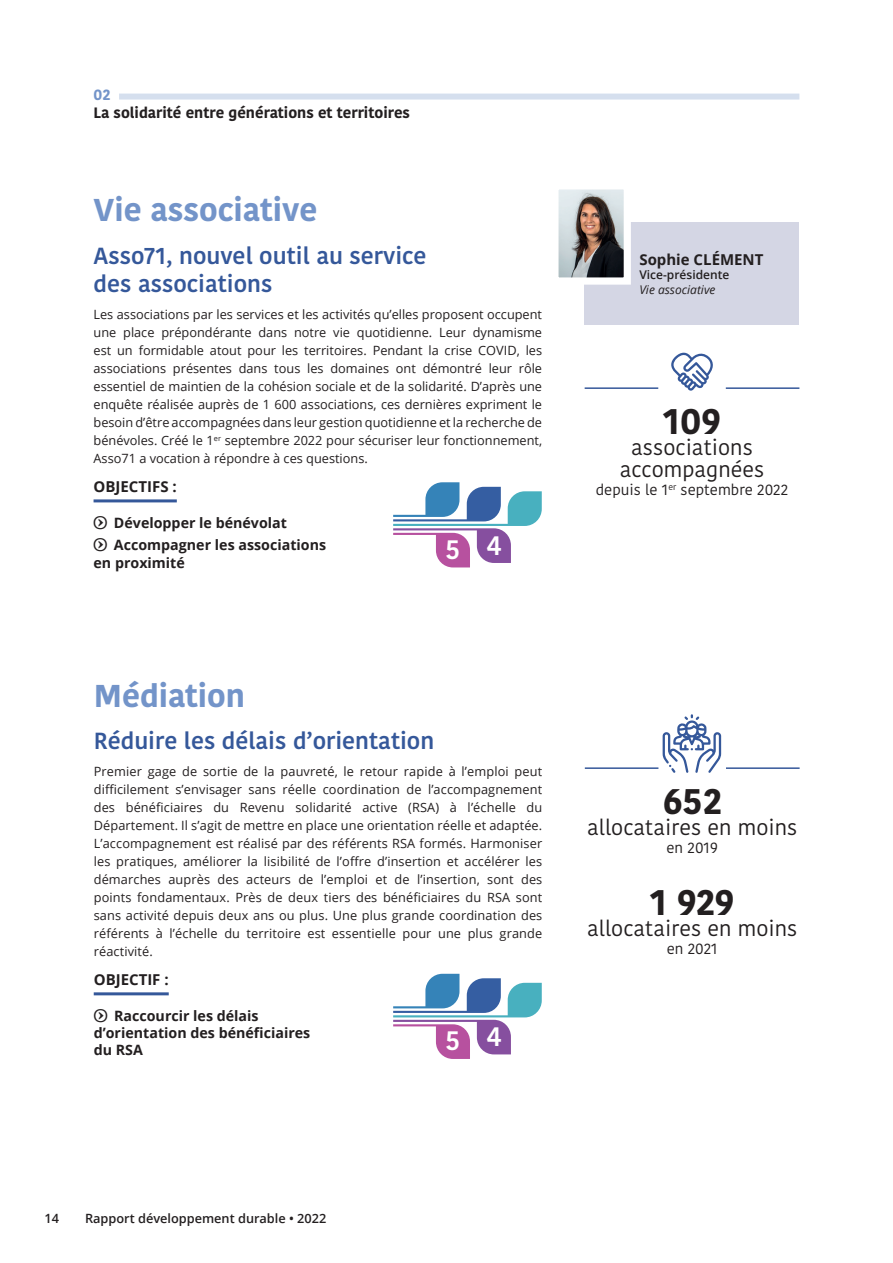
<style>
.page{position:relative;width:893px;height:1263px;background:#fff}
.page>*{position:absolute;margin:0;border:0;box-sizing:border-box;transform-origin:0 0}
.t1{font:700 36px "Kohinoor Bangla";color:#231f20}
.t2{font:700 31.5px "Kohinoor Bangla";color:#7394c9}
.t3{font:600 27px "Kohinoor Bangla";color:#fff}
.t4{font:600 23.25px/27.9px "Kohinoor Bangla";color:#35589a}
.t5{font:21.6px/21.6px "Kohinoor Bangla";color:#231f20;text-align:center}
.t6{font:700 15px "Kohinoor Bangla";color:#231f20}
.t7{font:15px "Kohinoor Bangla";color:#231f20}
.t8{font:700 15px "Open Sans";color:#231f20}
.t9{font:700 15px "Kohinoor Bangla";color:#7394c9}
.t10{font:700 14.25px/17.1px "Open Sans";color:#231f20}
.t11{font:12.75px/18px "Open Sans";letter-spacing:.005em;color:#231f20;text-align:justify}
.t12{font:600 12.75px "Open Sans";color:#231f20}
.t13{font:600 12px "Open Sans";color:#231f20}
.t14{font:italic 12px "Open Sans";color:#231f20}
.s1{font-family:"Bienvenue Picto";font-weight:400;font-size:15px}
</style>
<div class="page">
<div style="left:119px;top:94px;width:680px;height:6px;background:#d5dfee"></div>
<hr style="left:94px;top:499px;width:83px;height:3px;background:#35589a">
<hr style="left:726px;top:387px;width:73px;height:2px;background:#35589a">
<hr style="left:585px;top:387px;width:73px;height:2px;background:#35589a">
<div style="left:584px;top:222px;width:215px;height:103px;background:#d4d6e4"></div>
<img style="left:559px;top:190px;width:64px;height:87px">
<div style="left:551px;top:182px;width:80px;height:103px;border:7px solid #fff"></div>
<svg style="left:393px;top:482px;width:149px;height:85px"></svg>
<svg style="left:671px;top:352px;width:42px;height:39px"></svg>
<hr style="left:94px;top:992px;width:75px;height:3px;background:#35589a">
<hr style="left:585px;top:767px;width:73px;height:2px;background:#35589a">
<svg style="left:393px;top:974px;width:149px;height:85px"></svg>
<hr style="left:726px;top:767px;width:74px;height:2px;background:#35589a">
<svg style="left:663px;top:714px;width:58px;height:59px"></svg>
<p class="t9" style="left:94px;top:81px;width:18px">02</p>
<p class="t6" style="left:94px;top:99px;width:318px">La solidarité entre générations et territoires</p>
<h2 class="t2" style="left:94px;top:182px;width:225px">Vie associative</h2>
<h3 class="t4" style="left:94px;top:241px;width:335px">Asso71, nouvel outil au service des associations</h3>
<p class="t11" style="left:94px;top:305px;width:450px">Les associations par les services et les activités qu’elles proposent occupent une place prépondérante dans notre vie quotidienne. Leur dynamisme est un formidable atout pour les territoires. Pendant la crise COVID, les associations présentes dans tous les domaines ont démontré leur rôle essentiel de maintien de la cohésion sociale et de la solidarité. D’après une enquête réalisée auprès de 1 600 associations, ces dernières expriment le besoin d’être accompagnées dans leur gestion quotidienne et la recherche de bénévoles. Créé le 1<sup>er</sup> septembre 2022 pour sécuriser leur fonctionnement, Asso71 a vocation à répondre à ces questions.</p>
<p class="t8" style="left:94px;top:476px;width:85px">OBJECTIFS :</p>
<p class="t10" style="left:94px;top:511px;width:234px;line-height:22.5px"><span class="s1">q</span> Développer le bénévolat<br><span class="s1">q</span> Accompagner les associations</p>
<p class="t10" style="left:94px;top:553px;width:93px">en proximité</p>
<h3 class="t3" style="left:445px;top:525px;width:58px">5 4</h3>
<h2 class="t2" style="left:94px;top:668px;width:153px">Médiation</h2>
<h3 class="t4" style="left:94px;top:726px;width:342px">Réduire les délais d’orientation</h3>
<p class="t11" style="left:94px;top:762px;width:450px">Premier gage de sortie de la pauvreté, le retour rapide à l’emploi peut difficilement s’envisager sans réelle coordination de l’accompagnement des bénéficiaires du Revenu solidarité active (RSA) à l’échelle du Département. Il s’agit de mettre en place une orientation réelle et adaptée.<br>L’accompagnement est réalisé par des référents RSA formés. Harmoniser les pratiques, améliorer la lisibilité de l’offre d’insertion et accélérer les démarches auprès des acteurs de l’emploi et de l’insertion, sont des points fondamentaux. Près de deux tiers des bénéficiaires du RSA sont sans activité depuis deux ans ou plus. Une plus grande coordination des référents à l’échelle du territoire est essentielle pour une plus grande réactivité.</p>
<p class="t8" style="left:94px;top:969px;width:76px">OBJECTIF :</p>
<p class="t10" style="left:94px;top:1007px;width:218px"><span class="s1">q</span> Raccourcir les délais d’orientation des bénéficiaires du RSA</p>
<h3 class="t3" style="left:445px;top:1016px;width:58px">5 4</h3>
<p class="t8" style="left:639px;top:249px;width:126px">Sophie CLÉMENT</p>
<p class="t13" style="left:639px;top:267px;width:91px">Vice-présidente</p>
<p class="t14" style="left:639px;top:281px;width:78px">Vie associative</p>
<h1 class="t1" style="left:663px;top:389px;width:60px">109</h1>
<h3 class="t5" style="left:620px;top:437px;width:146px">associations accompagnées</h3>
<p class="t7" style="left:596px;top:478px;width:194px">depuis le 1<sup>er</sup> septembre 2022</p>
<h1 class="t1" style="left:662px;top:769px;width:61px">652</h1>
<h3 class="t5" style="left:587px;top:817px;width:212px">allocataires en moins</h3>
<p class="t7" style="left:666px;top:837px;width:53px">en 2019</p>
<h1 class="t1" style="left:650px;top:870px;width:86px">1 929</h1>
<h3 class="t5" style="left:587px;top:917px;width:212px">allocataires en moins</h3>
<p class="t7" style="left:667px;top:937px;width:53px">en 2021</p>
<p class="t12" style="left:45px;top:1210px;width:16px">14</p>
<p class="t12" style="left:85px;top:1210px;width:243px">Rapport développement durable • 2022</p>
</div>
